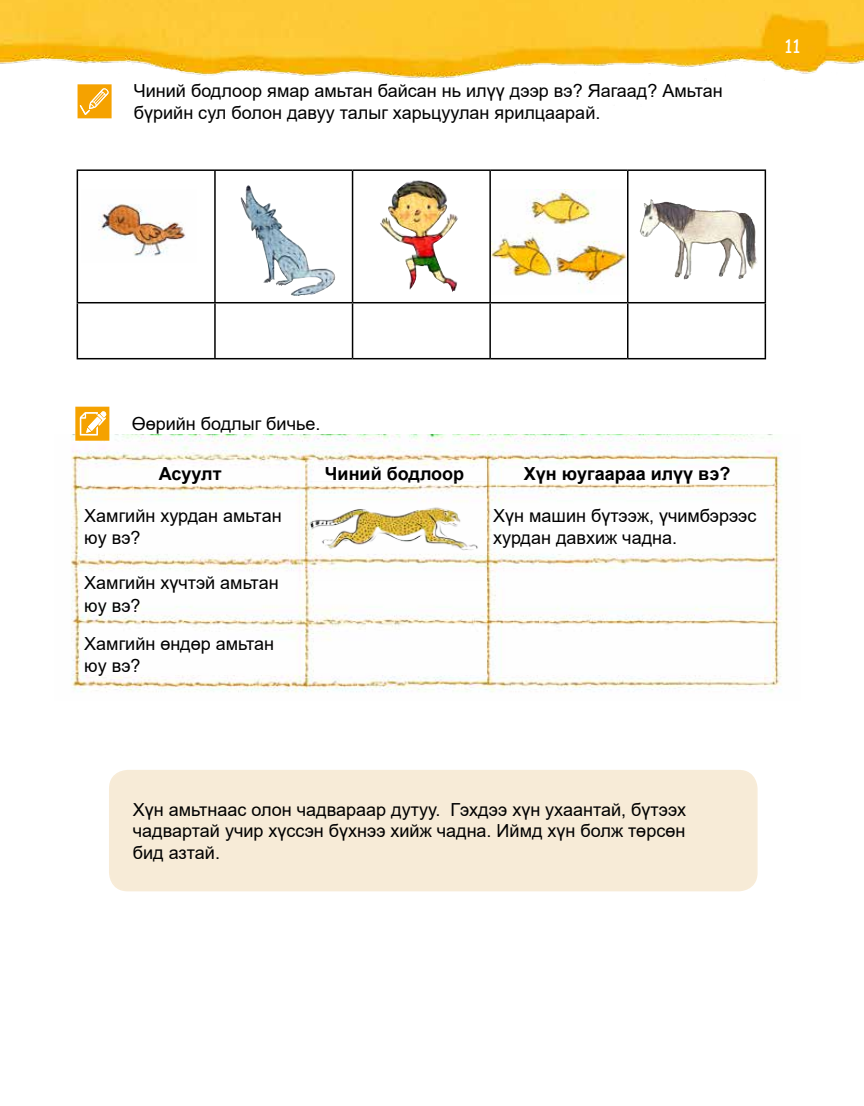
<style>
.page{position:relative;width:864px;height:1106px;background:#fff}
.page>*{position:absolute;margin:0;border:0;box-sizing:border-box;transform-origin:0 0}
.t1{font:18px/22.5px "Arial";color:#000}
.t2{font:700 18px "Arial";color:#000}
.t3{font:18px "Mogul Comic Sans";color:#fff}
</style>
<div class="page">
<img style="left:0;top:0;width:863px;height:119px">
<img style="left:380px;top:180px;width:78px;height:112px">
<img style="left:240px;top:185px;width:96px;height:111px">
<img style="left:98px;top:204px;width:88px;height:52px">
<img style="left:71px;top:435px;width:711px;height:258px">
<div style="left:110px;top:770px;width:646px;height:120px;background:#f7ebd7;border-radius:18px"></div>
<div style="left:109px;top:770px;width:648px;height:121px;border:2px solid #d28400;border-radius:18px"></div>
<svg style="left:75px;top:406px;width:34px;height:35px"></svg>
<svg style="left:77px;top:84px;width:34px;height:34px"></svg>
<img style="left:300px;top:481px;width:185px;height:100px">
<img style="left:491px;top:189px;width:135px;height:103px">
<img style="left:639px;top:199px;width:86px;height:81px">
<hr style="left:77px;top:169px;width:138px;height:2px;background:#000">
<hr style="left:77px;top:171px;width:1px;height:131px;background:#000">
<hr style="left:215px;top:169px;width:137px;height:2px;background:#000">
<hr style="left:214px;top:171px;width:1px;height:131px;background:#000">
<hr style="left:352px;top:169px;width:138px;height:2px;background:#000">
<hr style="left:351px;top:171px;width:2px;height:131px;background:#000">
<hr style="left:490px;top:169px;width:137px;height:2px;background:#000">
<hr style="left:489px;top:171px;width:1px;height:131px;background:#000">
<hr style="left:627px;top:169px;width:138px;height:2px;background:#000">
<hr style="left:626px;top:171px;width:2px;height:131px;background:#000">
<hr style="left:764px;top:171px;width:1px;height:131px;background:#000">
<hr style="left:77px;top:302px;width:138px;height:1px;background:#000">
<hr style="left:77px;top:303px;width:1px;height:55px;background:#000">
<hr style="left:215px;top:302px;width:137px;height:1px;background:#000">
<hr style="left:214px;top:303px;width:1px;height:55px;background:#000">
<hr style="left:352px;top:302px;width:138px;height:1px;background:#000">
<hr style="left:351px;top:303px;width:2px;height:55px;background:#000">
<hr style="left:490px;top:302px;width:137px;height:1px;background:#000">
<hr style="left:489px;top:303px;width:1px;height:55px;background:#000">
<hr style="left:627px;top:302px;width:138px;height:1px;background:#000">
<hr style="left:626px;top:303px;width:2px;height:55px;background:#000">
<hr style="left:764px;top:303px;width:1px;height:55px;background:#000">
<hr style="left:77px;top:358px;width:138px;height:1px;background:#000">
<hr style="left:215px;top:358px;width:137px;height:1px;background:#000">
<hr style="left:352px;top:358px;width:138px;height:1px;background:#000">
<hr style="left:490px;top:358px;width:137px;height:1px;background:#000">
<hr style="left:627px;top:358px;width:138px;height:1px;background:#000">
<p class="t1" style="left:134px;top:80px;width:590px;line-height:21.6px">Чиний бодлоор ямар амьтан байсан нь илүү дээр вэ? Яагаад? Амьтан бүрийн сул болон давуу талыг харьцуулан ярилцаарай.</p>
<p class="t3" style="left:784px;top:34px;width:18px">11</p>
<p class="t1" style="left:132px;top:412px;width:190px">Өөрийн бодлыг бичье.</p>
<p class="t2" style="left:159px;top:461px;width:64px">Асуулт</p>
<p class="t2" style="left:325px;top:461px;width:141px">Чиний бодлоор</p>
<p class="t2" style="left:523px;top:461px;width:208px">Хүн юугаараа илүү вэ?</p>
<p class="t1" style="left:84px;top:504px;width:199px">Хамгийн хурдан амьтан юу вэ?</p>
<p class="t1" style="left:493px;top:504px;width:264px">Хүн машин бүтээж, үчимбэрээс хурдан давхиж чадна.</p>
<p class="t1" style="left:84px;top:571px;width:196px">Хамгийн хүчтэй амьтан юу вэ?</p>
<p class="t1" style="left:84px;top:632px;width:191px">Хамгийн өндөр амьтан юу вэ?</p>
<p class="t1" style="left:133px;top:798px;width:554px;line-height:21.6px;text-align:justify">Хүн амьтнаас олон чадвараар дутуу. Гэхдээ хүн ухаантай, бүтээх чадвартай учир хүссэн бүхнээ хийж чадна. Иймд хүн болж төрсөн бид азтай.</p>
</div>
